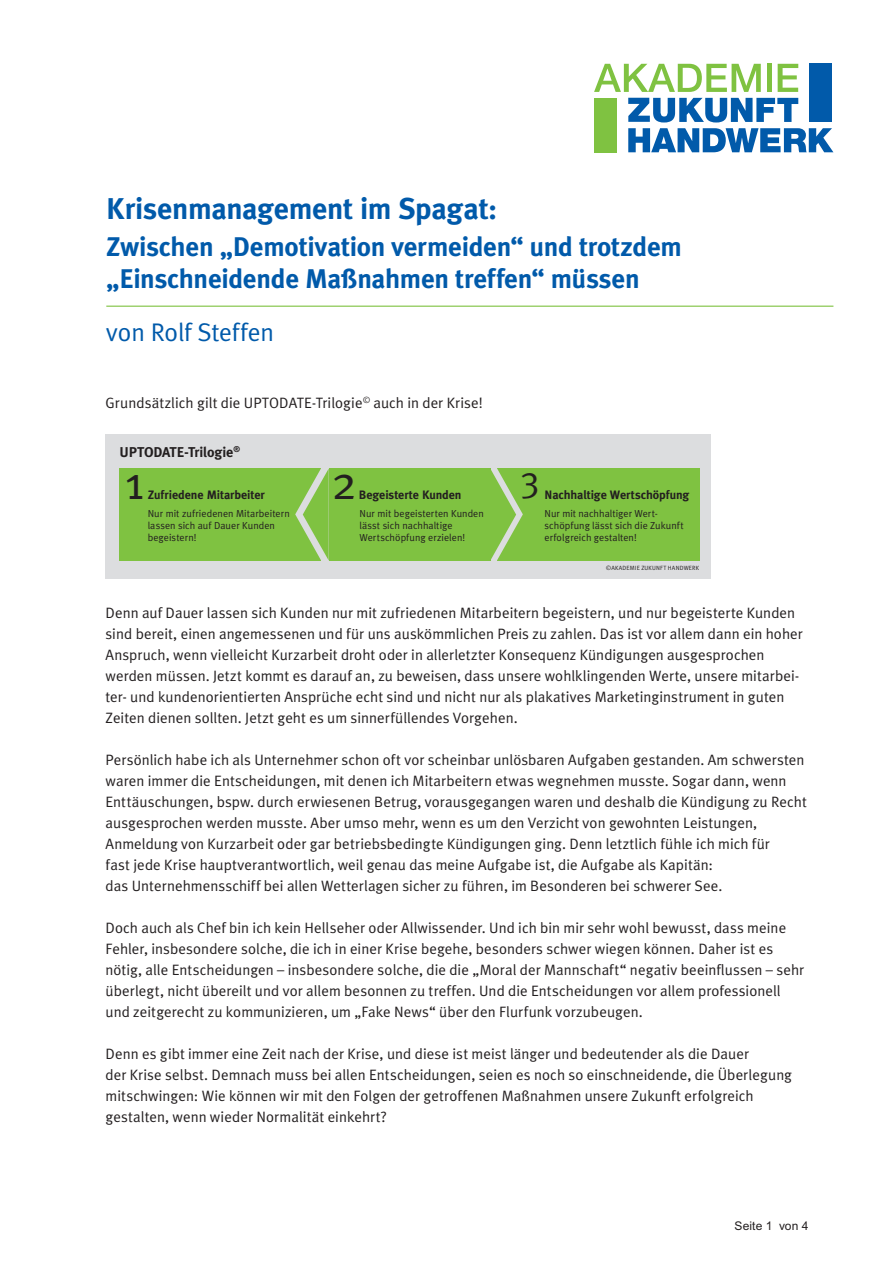
<style>
.page{position:relative;width:893px;height:1263px;background:#fff}
.page>*{position:absolute;margin:0;border:0;box-sizing:border-box;transform-origin:0 0}
.t1{font:47.25px "Meta Plus Normal";color:#231f20}
.t2{font:36.9px "Meta Plus Normal";color:#231f20}
.t3{font:700 30px "Meta Plus";letter-spacing:-.01em;color:#015aaa}
.t4{font:700 27px/31.5px "Meta Plus";letter-spacing:-.01em;color:#015aaa}
.t5{font:25.5px "Meta Plus Normal";letter-spacing:-.01em;color:#015aaa}
.t6{font:15px/21px "Meta Plus Normal";letter-spacing:.005em;color:#231f20}
.t7{font:700 14.25px "Meta Plus";letter-spacing:-.01em;color:#231f20}
.t8{font:700 12.15px "Meta Plus";letter-spacing:-.01em;color:#231f20}
.t9{font:12px "M Arial";letter-spacing:.01em;color:#231f20}
.t10{font:10.2px/12.1px "Meta Plus Normal";letter-spacing:.005em;color:#231f20}
.t11{font:6.15px "Meta Plus Normal";letter-spacing:.025em;color:#231f20}
</style>
<div class="page">
<svg style="left:628px;top:98px;width:170px;height:24px"></svg>
<svg style="left:628px;top:128px;width:205px;height:24px"></svg>
<svg style="left:594px;top:64px;width:167px;height:28px"></svg>
<div style="left:767px;top:64px;width:5px;height:28px;background:#7fc241"></div>
<svg style="left:778px;top:64px;width:20px;height:28px"></svg>
<div style="left:594px;top:98px;width:23px;height:54px;background:#7fc241"></div>
<div style="left:810px;top:64px;width:22px;height:58px;background:#015aaa"></div>
<hr style="left:106px;top:306px;width:727px;height:1px;background:#7fc241">
<div style="left:106px;top:434px;width:605px;height:144px;background:#dcdddf"></div>
<div style="left:497px;top:468px;width:202px;height:92px;background:#7fc241"></div>
<div style="left:119px;top:468px;width:202px;height:92px;background:#7fc241"></div>
<div style="left:329px;top:468px;width:161px;height:93px;background:#7fc241"></div>
<svg style="left:264px;top:468px;width:65px;height:93px"></svg>
<svg style="left:490px;top:468px;width:33px;height:93px"></svg>
<h3 class="t3" style="left:106px;top:191px;width:393px">Krisenmanagement im Spagat:</h3>
<h3 class="t4" style="left:106px;top:231px;width:577px">Zwischen „Demotivation vermeiden“ und trotzdem „Einschneidende Maßnahmen treffen“ müssen</h3>
<h3 class="t5" style="left:106px;top:318px;width:169px">von Rolf Steffen</h3>
<p class="t6" style="left:106px;top:392px;width:379px">Grundsätzlich gilt die UPTODATE-Trilogie<sup>©</sup> auch in der Krise!</p>
<p class="t7" style="left:120px;top:444px;width:122px">UPTODATE-Trilogie<sup>®</sup></p>
<h1 class="t1" style="left:125px;top:455px;width:21px">1</h1>
<p class="t8" style="left:148px;top:488px;width:118px">Zufriedene Mitarbeiter</p>
<h1 class="t1" style="left:332px;top:455px;width:27px">2</h1>
<p class="t8" style="left:359px;top:487px;width:104px">Begeisterte Kunden</p>
<h2 class="t2" style="left:520px;top:458px;width:21px">3</h2>
<p class="t8" style="left:545px;top:488px;width:146px">Nachhaltige Wertschöpfung</p>
<p class="t10" style="left:148px;top:507px;width:144px">Nur mit zufriedenen Mitarbeitern lassen sich auf Dauer Kunden begeistern!</p>
<p class="t10" style="left:359px;top:507px;width:126px">Nur mit begeisterten Kunden lässt sich nachhaltige<br>Wertschöpfung erzielen!</p>
<p class="t10" style="left:545px;top:507px;width:141px">Nur mit nachhaltiger Wert&shy;schöpfung lässt sich die Zukunft erfolgreich gestalten!</p>
<p class="t11" style="left:606px;top:564px;width:94px">©AKADEMIE ZUKUNFT HANDWERK</p>
<p class="t6" style="left:105px;top:602px;width:699px">Denn auf Dauer lassen sich Kunden nur mit zufriedenen Mitarbeitern begeistern, und nur begeisterte Kunden sind bereit, einen angemessenen und für uns auskömmlichen Preis zu zahlen. Das ist vor allem dann ein hoher Anspruch, wenn vielleicht Kurzarbeit droht oder in allerletzter Konsequenz Kündigungen ausgesprochen werden müssen. Jetzt kommt es darauf an, zu beweisen, dass unsere wohlklingenden Werte, unsere mitarbei&shy;ter- und kundenorientierten Ansprüche echt sind und nicht nur als plakatives Marketinginstrument in guten Zeiten dienen sollten. Jetzt geht es um sinnerfüllendes Vorgehen.</p>
<p class="t6" style="left:105px;top:749px;width:703px">Persönlich habe ich als Unternehmer schon oft vor scheinbar unlösbaren Aufgaben gestanden. Am schwersten waren immer die Entscheidungen, mit denen ich Mitarbeitern etwas wegnehmen musste. Sogar dann, wenn Enttäuschungen, bspw. durch erwiesenen Betrug, vorausgegangen waren und deshalb die Kündigung zu Recht ausgesprochen werden musste. Aber umso mehr, wenn es um den Verzicht von gewohnten Leistungen, Anmeldung von Kurzarbeit oder gar betriebsbedingte Kündigungen ging. Denn letztlich fühle ich mich für<br>fast jede Krise hauptverantwortlich, weil genau das meine Aufgabe ist, die Aufgabe als Kapitän:<br>das Unternehmensschiff bei allen Wetterlagen sicher zu führen, im Besonderen bei schwerer See.</p>
<p class="t6" style="left:105px;top:917px;width:700px">Doch auch als Chef bin ich kein Hellseher oder Allwissender. Und ich bin mir sehr wohl bewusst, dass meine Fehler, insbesondere solche, die ich in einer Krise begehe, besonders schwer wiegen können. Daher ist es nötig, alle Entscheidungen – insbesondere solche, die die „Moral der Mannschaft“ negativ beeinflussen – sehr überlegt, nicht übereilt und vor allem besonnen zu treffen. Und die Entscheidungen vor allem professionell und zeitgerecht zu kommunizieren, um „Fake News“ über den Flurfunk vorzubeugen.</p>
<p class="t6" style="left:105px;top:1043px;width:688px">Denn es gibt immer eine Zeit nach der Krise, und diese ist meist länger und bedeutender als die Dauer<br>der Krise selbst. Demnach muss bei allen Entscheidungen, seien es noch so einschneidende, die Überlegung mitschwingen: Wie können wir mit den Folgen der getroffenen Maßnahmen unsere Zukunft erfolgreich gestalten, wenn wieder Normalität einkehrt?</p>
<p class="t9" style="left:735px;top:1219px;width:75px">Seite 1 von 4</p>
</div>
